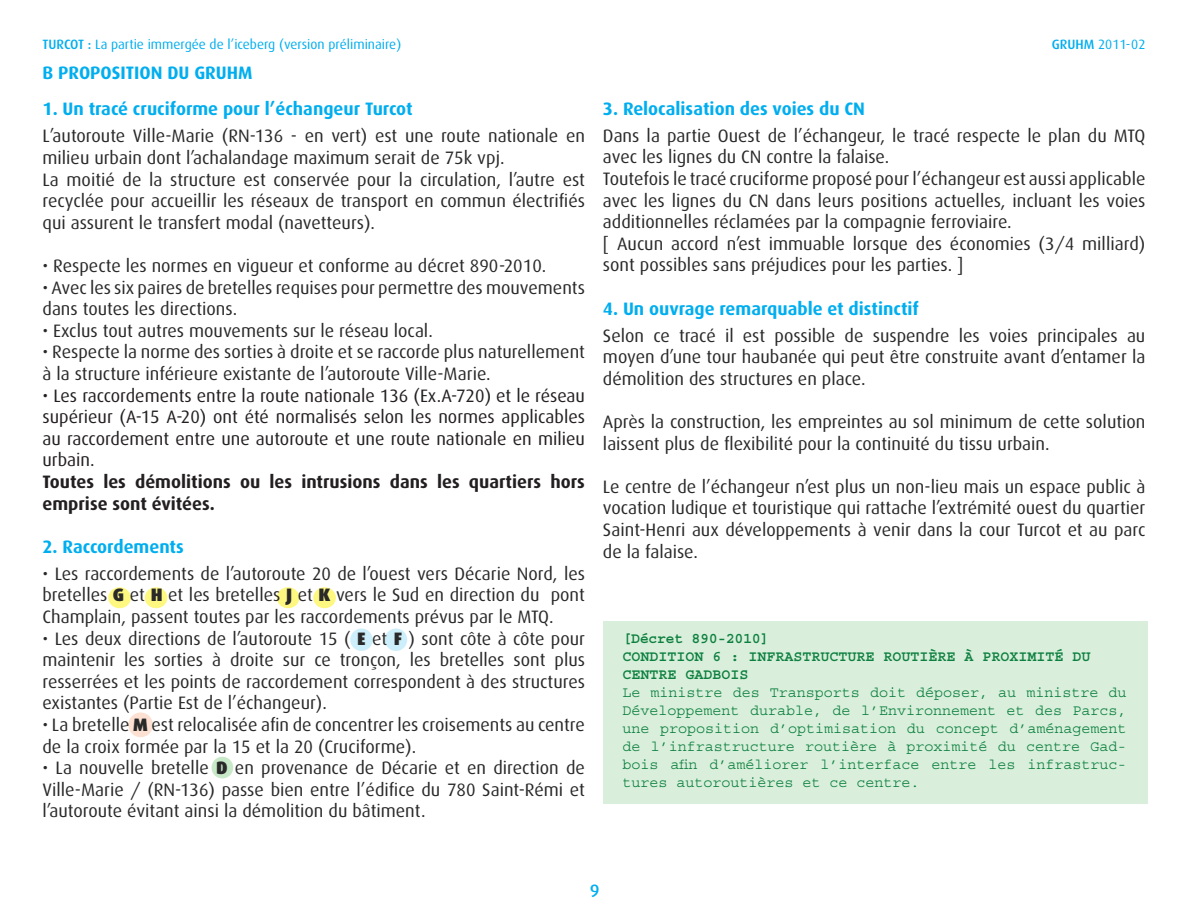
<style>
.page{position:relative;width:1188px;height:918px;background:#fff}
.page>*{position:absolute;margin:0;border:0;box-sizing:border-box;transform-origin:0 0}
.t1{font:18px/21.6px "Dax";color:#282928}
.t2{font:18px/21.6px "Dax";color:#231f20;text-align:justify}
.t3{font:700 18px "Dax";color:#00aeef}
.t4{font:700 18px/21.6px "Dax";color:#231f20}
.t5{font:500 18px "Dax";color:#00aeef}
.t6{font:15px/18px "Courier";color:#0d803f;text-align:justify}
.t7{font:700 15px/18px "Courier";color:#0d803f}
.t8{font:13.5px "Dax";color:#00aeef}
.s1{font-weight:500}
.s2{font-weight:900}
</style>
<div class="page">
<div style="left:603px;top:621px;width:545px;height:183px;background:#d9efdb"></div>
<div style="left:350px;top:628px;width:23px;height:23px;background:#cdeffb;border-radius:50%"></div>
<div style="left:385px;top:628px;width:22px;height:23px;background:#cdeffb;border-radius:50%"></div>
<div style="left:128px;top:712px;width:25px;height:25px;background:#fce1d3;border-radius:50%"></div>
<div style="left:212px;top:757px;width:21px;height:21px;background:#c8e9c8;border-radius:50%"></div>
<div style="left:108px;top:587px;width:23px;height:21px;background:#fff880;border-radius:50%"></div>
<div style="left:277px;top:587px;width:22px;height:21px;background:#fff880;border-radius:50%"></div>
<div style="left:145px;top:587px;width:22px;height:21px;background:#fff880;border-radius:50%"></div>
<div style="left:313px;top:587px;width:23px;height:21px;background:#fff880;border-radius:50%"></div>
<p class="t8" style="left:43px;top:37px;width:360px"><span class="s1">TURCOT :</span> La partie immergée de l’iceberg (version préliminaire)</p>
<p class="t8" style="left:1052px;top:37px;width:95px"><span class="s1">GRUHM</span> 2011-02</p>
<p class="t3" style="left:43px;top:63px;width:212px">B PROPOSITION DU GRUHM</p>
<p class="t3" style="left:43px;top:99px;width:372px">1. Un tracé cruciforme pour l’échangeur Turcot</p>
<p class="t1" style="left:43px;top:125px;width:544px">L’autoroute Ville-Marie (RN-136 - en vert) est une route nationale en milieu urbain dont l’achalandage maximum serait de 75k vpj.<br>La moitié de la structure est conservée pour la circulation, l’autre est recyclée pour accueillir les réseaux de transport en commun électrifiés qui assurent le transfert modal (navetteurs).</p>
<p class="t1" style="left:43px;top:255px;width:505px">• Respecte les normes en vigueur et conforme au décret 890-2010.</p>
<p class="t1" style="left:43px;top:277px;width:544px">• Avec les six paires de bretelles requises pour permettre des mouvements dans toutes les directions.</p>
<p class="t1" style="left:43px;top:320px;width:392px">• Exclus tout autres mouvements sur le réseau local.</p>
<p class="t1" style="left:43px;top:341px;width:544px">• Respecte la norme des sorties à droite et se raccorde plus naturellement à la structure inférieure existante de l’autoroute Ville-Marie.</p>
<p class="t2" style="left:43px;top:385px;width:544px">• Les raccordements entre la route nationale 136 (Ex.A-720) et le réseau supérieur (A-15 A-20) ont été normalisés selon les normes applicables au raccordement entre une autoroute et une route nationale en milieu urbain.</p>
<p class="t4" style="left:43px;top:471px;width:544px">Toutes les démolitions ou les intrusions dans les quartiers hors emprise sont évitées.</p>
<p class="t3" style="left:43px;top:536px;width:143px">2. Raccordements</p>
<p class="t1" style="left:43px;top:563px;width:544px;text-align:justify">• Les raccordements de l’autoroute 20 de l’ouest vers Décarie Nord, les bretelles <span class="s2">G</span> et <span class="s2">H</span> et les bretelles <span class="s2">J</span> et <span class="s2">K</span> vers le Sud en direction du pont Champlain, passent toutes par les raccordements prévus par le MTQ.</p>
<p class="t1" style="left:42px;top:628px;width:544px;text-align:justify">• Les deux directions de l’autoroute 15 ( <span class="s2">E</span> et <span class="s2">F</span> ) sont côte à côte pour maintenir les sorties à droite sur ce tronçon, les bretelles sont plus resserrées et les points de raccordement correspondent à des structures existantes (Partie Est de l’échangeur).</p>
<p class="t1" style="left:42px;top:714px;width:544px">• La bretelle <span class="s2">M</span> est relocalisée afin de concentrer les croisements au centre de la croix formée par la 15 et la 20 (Cruciforme).</p>
<p class="t1" style="left:42px;top:757px;width:544px;text-align:justify">• La nouvelle bretelle <span class="s2">D</span> en provenance de Décarie et en direction de Ville-Marie / (RN-136) passe bien entre l’édifice du 780 Saint-Rémi et l’autoroute évitant ainsi la démolition du bâtiment.</p>
<p class="t3" style="left:603px;top:98px;width:264px">3. Relocalisation des voies du CN</p>
<p class="t1" style="left:603px;top:125px;width:544px">Dans la partie Ouest de l’échangeur, le tracé respecte le plan du MTQ avec les lignes du CN contre la falaise.<br>Toutefois le tracé cruciforme proposé pour l’échangeur est aussi applicable avec les lignes du CN dans leurs positions actuelles, incluant les voies additionnelles réclamées par la compagnie ferroviaire.<br>[ Aucun accord n’est immuable lorsque des économies (3/4 milliard) sont possibles sans préjudices pour les parties. ]</p>
<p class="t3" style="left:603px;top:298px;width:318px">4. Un ouvrage remarquable et distinctif</p>
<p class="t1" style="left:603px;top:325px;width:544px;text-align:justify">Selon ce tracé il est possible de suspendre les voies principales au moyen d’une tour haubanée qui peut être construite avant d’entamer la démolition des structures en place.</p>
<p class="t1" style="left:603px;top:411px;width:544px">Après la construction, les empreintes au sol minimum de cette solution laissent plus de flexibilité pour la continuité du tissu urbain.</p>
<p class="t1" style="left:603px;top:476px;width:544px;text-align:justify">Le centre de l’échangeur n’est plus un non-lieu mais un espace public à vocation ludique et touristique qui rattache l’extrémité ouest du quartier Saint-Henri aux développements à venir dans la cour Turcot et au parc de la falaise.</p>
<p class="t7" style="left:622px;top:630px;width:470px">[Décret 890-2010]<br>CONDITION 6 : INFRASTRUCTURE ROUTIÈRE À PROXIMITÉ DU<br>CENTRE GADBOIS</p>
<p class="t6" style="left:622px;top:684px;width:506px">Le ministre des Transports doit déposer, au ministre du Développement durable, de l’Environnement et des Parcs, une proposition d’optimisation du concept d’aménagement de l’infrastructure routière à proximité du centre Gad&shy;bois afin d’améliorer l’interface entre les infrastruc&shy;tures autoroutières et ce centre.</p>
<p class="t5" style="left:590px;top:881px;width:11px">9</p>
</div>
